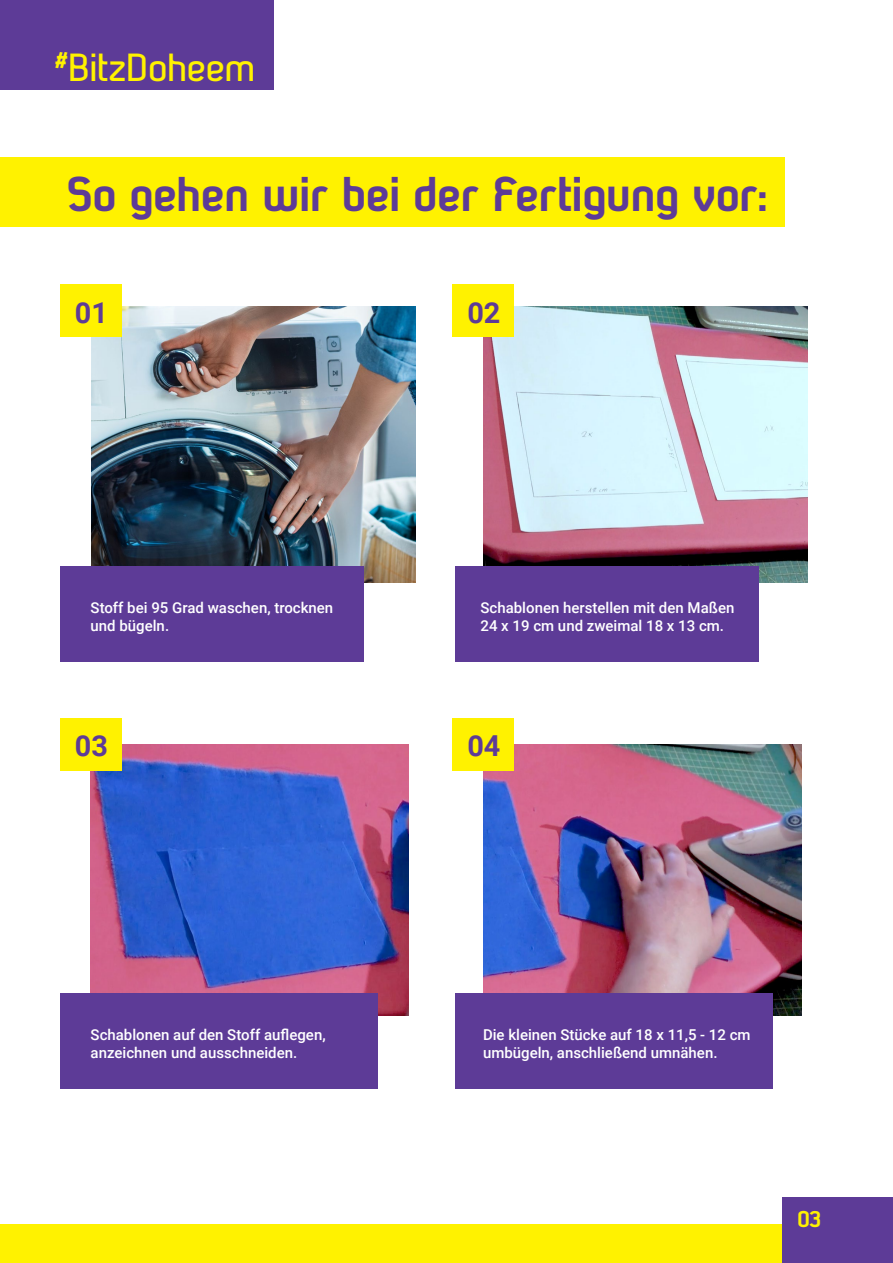
<style>
.page{position:relative;width:893px;height:1263px;background:#fff}
.page>*{position:absolute;margin:0;border:0;box-sizing:border-box;transform-origin:0 0}
.t1{font:800 48.75px "Somatype";color:#5d3b97}
.t2{font:800 39.15px "Somatype";color:#fff200}
.t3{font:700 28.8px "Roboto";color:#5d3b97}
.t4{font:800 22.8px "Somatype";color:#fff200}
.t5{font:500 15px/18px "Roboto";color:#fff}
</style>
<div class="page">
<div style="left:0;top:1224px;width:782px;height:39px;background:#fff200"></div>
<img style="left:91px;top:744px;width:318px;height:272px">
<div style="left:61px;top:993px;width:317px;height:96px;background:#5d3b97"></div>
<img style="left:484px;top:306px;width:324px;height:277px">
<img style="left:92px;top:306px;width:324px;height:277px">
<div style="left:455px;top:566px;width:303px;height:96px;background:#5d3b97"></div>
<div style="left:0;top:157px;width:784px;height:69px;background:#fff200"></div>
<img style="left:483px;top:744px;width:318px;height:272px">
<div style="left:0;top:0;width:273px;height:89px;background:#5d3b97"></div>
<div style="left:782px;top:1198px;width:111px;height:65px;background:#5d3b97"></div>
<div style="left:60px;top:718px;width:61px;height:52px;background:#fff200"></div>
<div style="left:452px;top:284px;width:62px;height:53px;background:#fff200"></div>
<div style="left:452px;top:718px;width:62px;height:52px;background:#fff200"></div>
<div style="left:61px;top:566px;width:303px;height:96px;background:#5d3b97"></div>
<div style="left:60px;top:284px;width:61px;height:53px;background:#fff200"></div>
<div style="left:455px;top:993px;width:317px;height:96px;background:#5d3b97"></div>
<h2 class="t2" style="left:55px;top:44px;width:203px"><sup>#</sup>BitzDoheem</h2>
<h1 class="t1" style="left:66px;top:164px;width:703px">So gehen wir bei der Fertigung vor:</h1>
<h3 class="t3" style="left:75px;top:292px;width:35px">01</h3>
<h3 class="t3" style="left:467px;top:292px;width:35px">02</h3>
<p class="t5" style="left:91px;top:598px;width:244px">Stoff bei 95 Grad waschen, trocknen und bügeln.</p>
<p class="t5" style="left:480px;top:598px;width:255px">Schablonen herstellen mit den Maßen<br>24 x 19 cm und zweimal 18 x 13 cm.</p>
<h3 class="t3" style="left:75px;top:726px;width:35px">03</h3>
<h3 class="t3" style="left:467px;top:726px;width:35px">04</h3>
<p class="t5" style="left:91px;top:1025px;width:237px">Schablonen auf den Stoff auflegen, anzeichnen und ausschneiden.</p>
<p class="t5" style="left:483px;top:1025px;width:269px">Die kleinen Stücke auf 18 x 11,5 - 12 cm umbügeln, anschließend umnähen.</p>
<h3 class="t4" style="left:798px;top:1205px;width:24px">03</h3>
</div>
